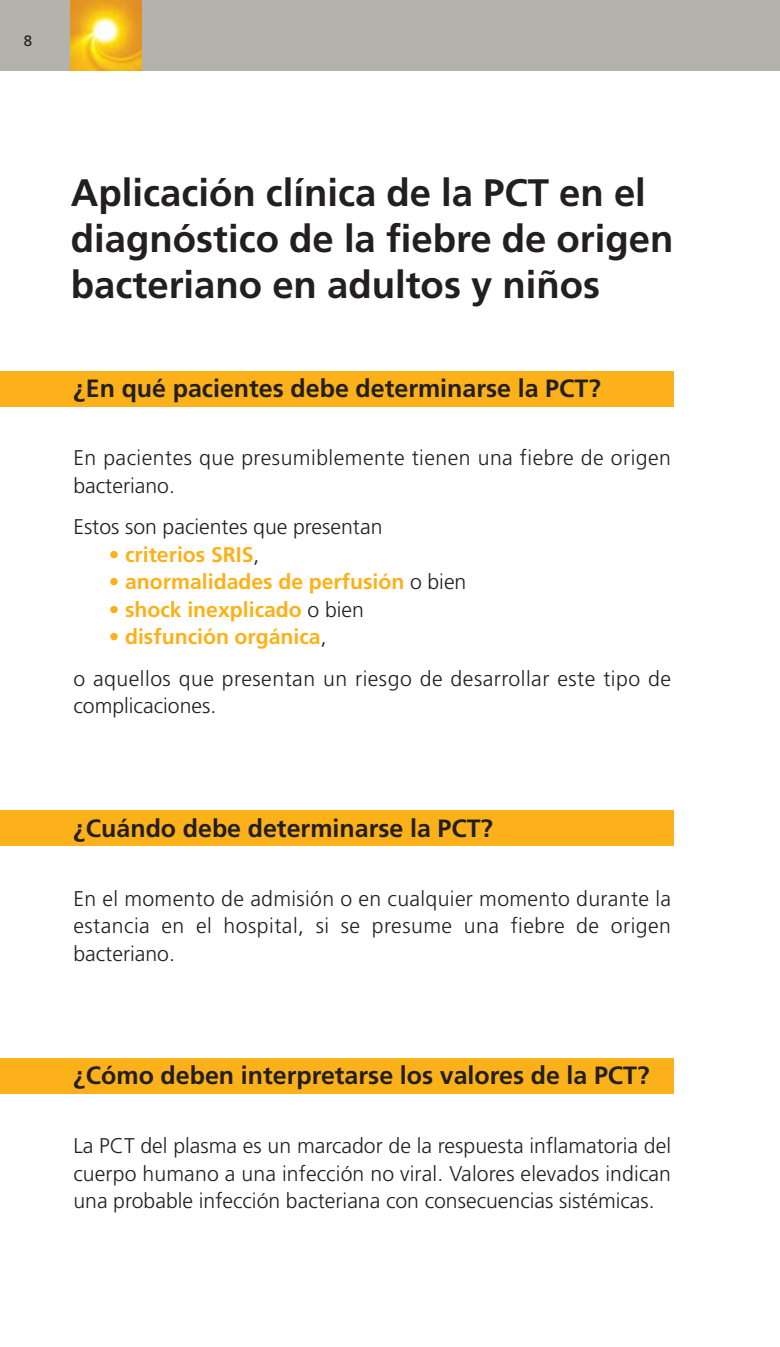
<style>
.page{position:relative;width:780px;height:1347px;background:#fff}
.page>*{position:absolute;margin:0;border:0;box-sizing:border-box;transform-origin:0 0}
.t1{font:700 38.25px/46px "Frutiger";color:#231f20}
.t2{font:700 25px "Frutiger";color:#231f20}
.t3{font:300 21.25px/27.5px "Frutiger";letter-spacing:.02em;color:#231f20}
.t4{font:700 21.25px "Frutiger";color:#fcb11a}
.t5{font:300 21.25px "Frutiger";color:#231f20}
.t6{font:15px "Frutiger";color:#231f20}
.s1{font-weight:300;color:#231f20}
.s2{font-weight:700;color:#fcb11a}
</style>
<div class="page">
<div style="left:0;top:371px;width:673px;height:36px;background:#fcb11a"></div>
<div style="left:0;top:810px;width:673px;height:36px;background:#fcb11a"></div>
<div style="left:0;top:1058px;width:673px;height:35px;background:#fcb11a"></div>
<div style="left:0;top:0;width:780px;height:71px;background:#b3b3ab"></div>
<img style="left:71px;top:0;width:71px;height:71px">
<p class="t6" style="left:24px;top:34px;width:10px">8</p>
<h1 class="t1" style="left:71px;top:173px;width:604px">Aplicación clínica de la PCT en el diagnóstico de la fiebre de origen bacteriano en adultos y niños</h1>
<p class="t2" style="left:73px;top:378px;width:529px">¿En qué pacientes debe determinarse la PCT?</p>
<p class="t3" style="left:73px;top:446px;width:599px">En pacientes que presumiblemente tienen una fiebre de origen bacteriano.</p>
<p class="t5" style="left:73px;top:518px;width:310px">Estos son pacientes que presentan</p>
<p class="t4" style="left:109px;top:546px;width:152px">• criterios SRIS<span class="s1">,</span></p>
<p class="t4" style="left:109px;top:573px;width:359px">• anormalidades de perfusión <span class="s1">o bien</span></p>
<p class="t4" style="left:109px;top:601px;width:256px">• shock inexplicado <span class="s1">o bien</span></p>
<p class="t3" style="left:73px;top:618px;width:599px;line-height:41.2px;text-indent:35px"><span class="s2">• disfunción orgánica</span>,<br>o aquellos que presentan un riesgo de desarrollar este tipo de</p>
<p class="t5" style="left:73px;top:697px;width:144px">complicaciones.</p>
<p class="t2" style="left:73px;top:818px;width:421px">¿Cuándo debe determinarse la PCT?</p>
<p class="t3" style="left:73px;top:886px;width:599px;text-align:justify">En el momento de admisión o en cualquier momento durante la estancia en el hospital, si se presume una fiebre de origen bacteriano.</p>
<p class="t2" style="left:73px;top:1065px;width:577px">¿Cómo deben interpretarse los valores de la PCT?</p>
<p class="t3" style="left:73px;top:1133px;width:599px;text-align:justify">La PCT del plasma es un marcador de la respuesta inflamatoria del cuerpo humano a una infección no viral. Valores elevados indican una probable infección bacteriana con consecuencias sistémicas.</p>
</div>
